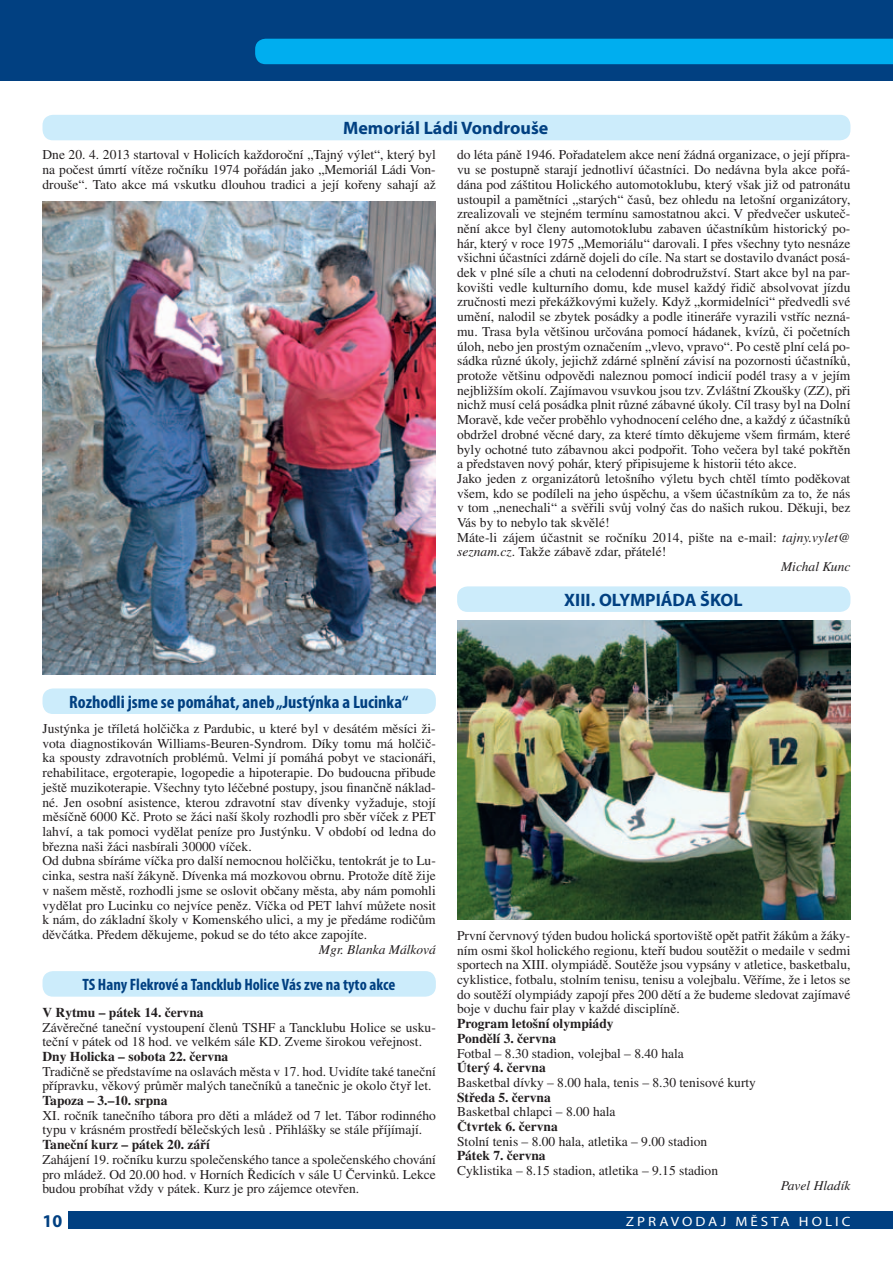
<style>
.page{position:relative;width:893px;height:1263px;background:#fff}
.page>*{position:absolute;margin:0;border:0;box-sizing:border-box;transform-origin:0 0}
.t1{font:700 condensed 18px "Myriad Pro";color:#014081}
.t2{font:700 18px "Myriad Pro";color:#014081}
.t3{font:700 condensed 16.5px "Myriad Pro";color:#014081}
.t4{font:13.5px/14.7px "Times CE";color:#231f20}
.t5{font:700 13.5px/14.7px "Times CE";color:#231f20}
.t6{font:italic 13.5px "Times CE";color:#231f20}
.t7{font:13.5px "Myriad Pro";letter-spacing:.2em;color:#fff;scale:1.11 1}
.s1{font-style:italic}
</style>
<div class="page">
<div style="left:68px;top:1212px;width:825px;height:17px;background:#014081"></div>
<div style="left:0;top:0;width:893px;height:81px;background:#014081"></div>
<div style="left:255px;top:39px;width:638px;height:25px;background:#00aeef"></div>
<div style="left:43px;top:115px;width:807px;height:25px;background:#ccecfb;border-radius:10px"></div>
<div style="left:43px;top:688px;width:393px;height:26px;background:#ccecfb;border-radius:10px"></div>
<div style="left:43px;top:971px;width:393px;height:26px;background:#ccecfb;border-radius:10px"></div>
<img style="left:457px;top:621px;width:393px;height:299px">
<img style="left:43px;top:201px;width:393px;height:473px">
<div style="left:457px;top:586px;width:393px;height:26px;background:#ccecfb;border-radius:10px"></div>
<h1 class="t2" style="left:343px;top:117px;width:207px">Memoriál Ládi Vondrouše</h1>
<p class="t4" style="left:43px;top:147px;width:395px;text-align:justify">Dne 20. 4. 2013 startoval v Holicích každoroční „Tajný výlet“, který byl na počest úmrtí vítěze ročníku 1974 pořádán jako „Memoriál Ládi Von&shy;drouše“. Tato akce má vskutku dlouhou tradici a její kořeny sahají až</p>
<p class="t4" style="left:457px;top:147px;width:395px">do léta páně 1946. Pořadatelem akce není žádná organizace, o její přípra-</p>
<p class="t4" style="left:457px;top:162px;width:395px">vu se postupně starají jednotliví účastníci. Do nedávna byla akce pořá-</p>
<p class="t4" style="left:457px;top:177px;width:395px">dána pod záštitou Holického automotoklubu, který však již od patronátu</p>
<p class="t4" style="left:457px;top:191px;width:395px">ustoupil a pamětníci „starých“ časů, bez ohledu na letošní organizátory,</p>
<p class="t4" style="left:457px;top:206px;width:395px">zrealizovali ve stejném termínu samostatnou akci. V předvečer uskuteč-</p>
<p class="t4" style="left:457px;top:221px;width:395px">nění akce byl členy automotoklubu zabaven účastníkům historický po-</p>
<p class="t4" style="left:457px;top:236px;width:395px">hár, který v roce 1975 „Memoriálu“ darovali. I přes všechny tyto nesnáze</p>
<p class="t4" style="left:457px;top:250px;width:395px">všichni účastníci zdárně dojeli do cíle. Na start se dostavilo dvanáct posá-</p>
<p class="t4" style="left:457px;top:265px;width:395px">dek v plné síle a chuti na celodenní dobrodružství. Start akce byl na par-</p>
<p class="t4" style="left:457px;top:280px;width:395px">kovišti vedle kulturního domu, kde musel každý řidič absolvovat jízdu</p>
<p class="t4" style="left:457px;top:294px;width:395px">zručnosti mezi překážkovými kužely. Když „kormidelníci“ předvedli své</p>
<p class="t4" style="left:457px;top:309px;width:395px">umění, nalodil se zbytek posádky a podle itineráře vyrazili vstříc nezná-</p>
<p class="t4" style="left:457px;top:324px;width:395px">mu. Trasa byla většinou určována pomocí hádanek, kvízů, či početních</p>
<p class="t4" style="left:457px;top:338px;width:395px">úloh, nebo jen prostým označením „vlevo, vpravo“. Po cestě plní celá po-</p>
<p class="t4" style="left:457px;top:353px;width:395px">sádka různé úkoly, jejichž zdárné splnění závisí na pozornosti účastníků,</p>
<p class="t4" style="left:457px;top:368px;width:395px">protože většinu odpovědi naleznou pomocí indicií podél trasy a v jejím</p>
<p class="t4" style="left:457px;top:383px;width:395px">nejbližším okolí. Zajímavou vsuvkou jsou tzv. Zvláštní Zkoušky (ZZ), při</p>
<p class="t4" style="left:457px;top:397px;width:395px">nichž musí celá posádka plnit různé zábavné úkoly. Cíl trasy byl na Dolní</p>
<p class="t4" style="left:457px;top:412px;width:395px">Moravě, kde večer proběhlo vyhodnocení celého dne, a každý z účastníků</p>
<p class="t4" style="left:457px;top:427px;width:395px">obdržel drobné věcné dary, za které tímto děkujeme všem firmám, které</p>
<p class="t4" style="left:457px;top:441px;width:395px">byly ochotné tuto zábavnou akci podpořit. Toho večera byl také pokřtěn</p>
<p class="t4" style="left:457px;top:456px;width:341px">a představen nový pohár, který připisujeme k historii této akce.</p>
<p class="t4" style="left:457px;top:471px;width:395px">Jako jeden z organizátorů letošního výletu bych chtěl tímto poděkovat</p>
<p class="t4" style="left:457px;top:485px;width:395px">všem, kdo se podíleli na jeho úspěchu, a všem účastníkům za to, že nás</p>
<p class="t4" style="left:457px;top:500px;width:395px">v tom „nenechali“ a svěřili svůj volný čas do našich rukou. Děkuji, bez</p>
<p class="t4" style="left:457px;top:515px;width:154px">Vás by to nebylo tak skvělé!</p>
<p class="t4" style="left:457px;top:530px;width:395px">Máte-li zájem účastnit se ročníku 2014, pište na e-mail: <span class="s1">tajny.vylet@</span></p>
<p class="t4" style="left:457px;top:544px;width:211px"><span class="s1">seznam.cz</span>. Takže zábavě zdar, přátelé!</p>
<p class="t6" style="left:781px;top:559px;width:71px">Michal Kunc</p>
<h1 class="t2" style="left:564px;top:588px;width:180px">XIII. OLYMPIÁDA ŠKOL</h1>
<h1 class="t1" style="left:69px;top:691px;width:341px">Rozhodli jsme se pomáhat, aneb „Justýnka a Lucinka“</h1>
<p class="t4" style="left:43px;top:721px;width:395px">Justýnka je tříletá holčička z Pardubic, u které byl v desátém měsíci ži&shy;vota diagnostikován Williams-Beuren-Syndrom. Díky tomu má holčič&shy;ka spousty zdravotních problémů. Velmi jí pomáhá pobyt ve stacionáři, rehabilitace, ergoterapie, logopedie a hipoterapie. Do budoucna přibude ještě muzikoterapie. Všechny tyto léčebné postupy, jsou finančně náklad&shy;né. Jen osobní asistence, kterou zdravotní stav dívenky vyžaduje, stojí měsíčně 6000 Kč. Proto se žáci naší školy rozhodli pro sběr víček z PET lahví, a tak pomoci vydělat peníze pro Justýnku. V období od ledna do března naši žáci nasbírali 30000 víček.<br>Od dubna sbíráme víčka pro další nemocnou holčičku, tentokrát je to Lu&shy;cinka, sestra naší žákyně. Dívenka má mozkovou obrnu. Protože dítě žije v našem městě, rozhodli jsme se oslovit občany města, aby nám pomohli vydělat pro Lucinku co nejvíce peněz. Víčka od PET lahví můžete nosit k nám, do základní školy v Komenského ulici, a my je předáme rodičům děvčátka. Předem děkujeme, pokud se do této akce zapojíte.</p>
<p class="t6" style="left:319px;top:941px;width:119px">Mgr. Blanka Málková</p>
<p class="t3" style="left:82px;top:974px;width:314px">TS Hany Flekrové a Tancklub Holice Vás zve na tyto akce</p>
<p class="t5" style="left:43px;top:1005px;width:163px">V Rytmu – pátek 14. června</p>
<p class="t4" style="left:43px;top:1019px;width:395px">Závěrečné taneční vystoupení členů TSHF a Tancklubu Holice se usku&shy;teční v pátek od 18 hod. ve velkém sále KD. Zveme širokou veřejnost.</p>
<p class="t5" style="left:43px;top:1049px;width:187px">Dny Holicka – sobota 22. června</p>
<p class="t4" style="left:43px;top:1063px;width:395px">Tradičně se představíme na oslavách města v 17. hod. Uvidíte také taneční přípravku, věkový průměr malých tanečníků a tanečnic je okolo čtyř let.</p>
<p class="t5" style="left:43px;top:1093px;width:127px">Tapoza – 3.–10. srpna</p>
<p class="t4" style="left:43px;top:1108px;width:395px">XI. ročník tanečního tábora pro děti a mládež od 7 let. Tábor rodinného typu v krásném prostředí bělečských lesů . Přihlášky se stále příjímají.</p>
<p class="t5" style="left:43px;top:1137px;width:169px">Taneční kurz – pátek 20. září</p>
<p class="t4" style="left:43px;top:1152px;width:395px;text-align:justify">Zahájení 19. ročníku kurzu společenského tance a společenského chování pro mládež. Od 20.00 hod. v Horních Ředicích v sále U Červinků. Lekce budou probíhat vždy v pátek. Kurz je pro zájemce otevřen.</p>
<p class="t4" style="left:457px;top:928px;width:395px;text-align:justify">První červnový týden budou holická sportoviště opět patřit žákům a žáky&shy;ním osmi škol holického regionu, kteří budou soutěžit o medaile v sedmi sportech na XIII. olympiádě. Soutěže jsou vypsány v atletice, basketbalu, cyklistice, fotbalu, stolním tenisu, tenisu a volejbalu. Věříme, že i letos se do soutěží olympiády zapojí přes 200 dětí a že budeme sledovat zajímavé boje v duchu fair play v každé disciplíně.</p>
<p class="t5" style="left:457px;top:1016px;width:158px">Program letošní olympiády<br>Pondělí 3. června</p>
<p class="t4" style="left:457px;top:1045px;width:228px">Fotbal – 8.30 stadion, volejbal – 8.40 hala</p>
<p class="t5" style="left:457px;top:1060px;width:90px">Úterý 4. června</p>
<p class="t4" style="left:457px;top:1075px;width:300px">Basketbal dívky – 8.00 hala, tenis – 8.30 tenisové kurty</p>
<p class="t5" style="left:457px;top:1089px;width:95px">Středa 5. června</p>
<p class="t4" style="left:457px;top:1104px;width:160px">Basketbal chlapci – 8.00 hala</p>
<p class="t5" style="left:457px;top:1119px;width:102px">Čtvrtek 6. června</p>
<p class="t4" style="left:457px;top:1134px;width:252px">Stolní tenis – 8.00 hala, atletika – 9.00 stadion</p>
<p class="t5" style="left:457px;top:1148px;width:90px">Pátek 7. června</p>
<p class="t4" style="left:457px;top:1163px;width:263px">Cyklistika – 8.15 stadion, atletika – 9.15 stadion</p>
<p class="t6" style="left:781px;top:1177px;width:71px">Pavel Hladík</p>
<h1 class="t2" style="left:43px;top:1209px;width:21px">10</h1>
<p class="t7" style="left:626px;top:1213px;width:204px">ZPRAVODAJ MĚSTA HOLIC</p>
</div>
